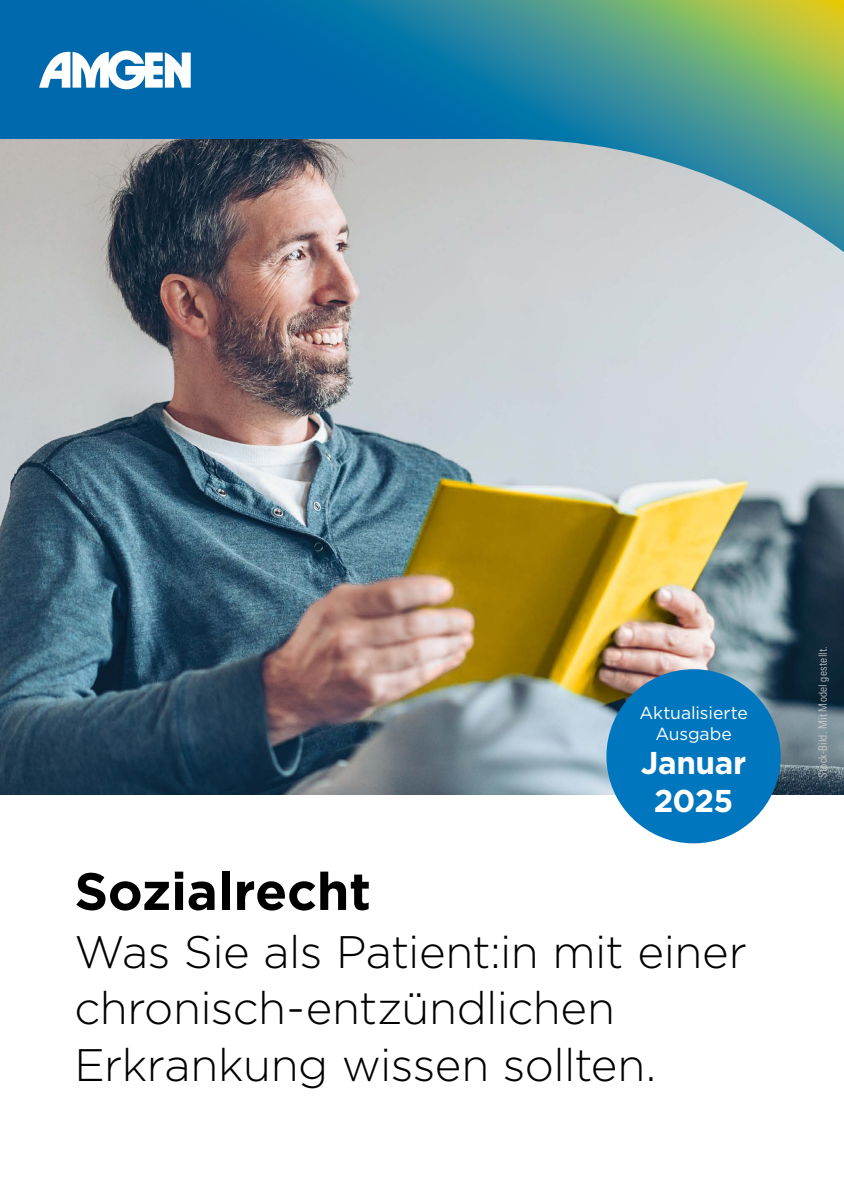
<style>
.page{position:relative;width:844px;height:1191px;background:#fff}
.page>*{position:absolute;margin:0;border:0;box-sizing:border-box;transform-origin:0 0}
.t1{font:700 52.5px "Gotham";letter-spacing:-.005em;color:#000}
.t2{font:300 45.5px/56px "Gotham";letter-spacing:-.015em;color:#000}
.t3{font:700 31.5px/37.4px "Gotham";letter-spacing:-.015em;color:#fff;text-align:center}
.t4{font:17.5px/21px "Gotham";letter-spacing:-.005em;color:#fff;text-align:center}
.t5{font:300 condensed 11.38px "Univers LT Std";letter-spacing:.025em;color:#cfd0d0}
</style>
<div class="page">
<img style="left:0;top:252px;width:843px;height:542px">
<svg style="left:0;top:0;width:843px;height:252px;background:#5d929f"></svg>
<svg style="left:39px;top:51px;width:152px;height:38px"></svg>
<div style="left:606px;top:669px;width:174px;height:174px;background:#0076be;border-radius:50%"></div>
<p class="t4" style="left:639px;top:701px;width:110px">Aktualisierte<br>Ausgabe</p>
<p class="t3" style="left:640px;top:744px;width:107px">Januar<br>2025</p>
<p class="t1" style="left:74px;top:856px;width:298px">Sozialrecht</p>
<p class="t2" style="left:74px;top:923px;width:673px">Was Sie als Patient:in mit einer chronisch-entzündlichen<br>Erkrankung wissen sollten.</p>
<p class="t5" style="left:815px;top:778px;width:134px;rotate:-90deg">Stock-Bild. Mit Model gestellt.</p>
</div>
